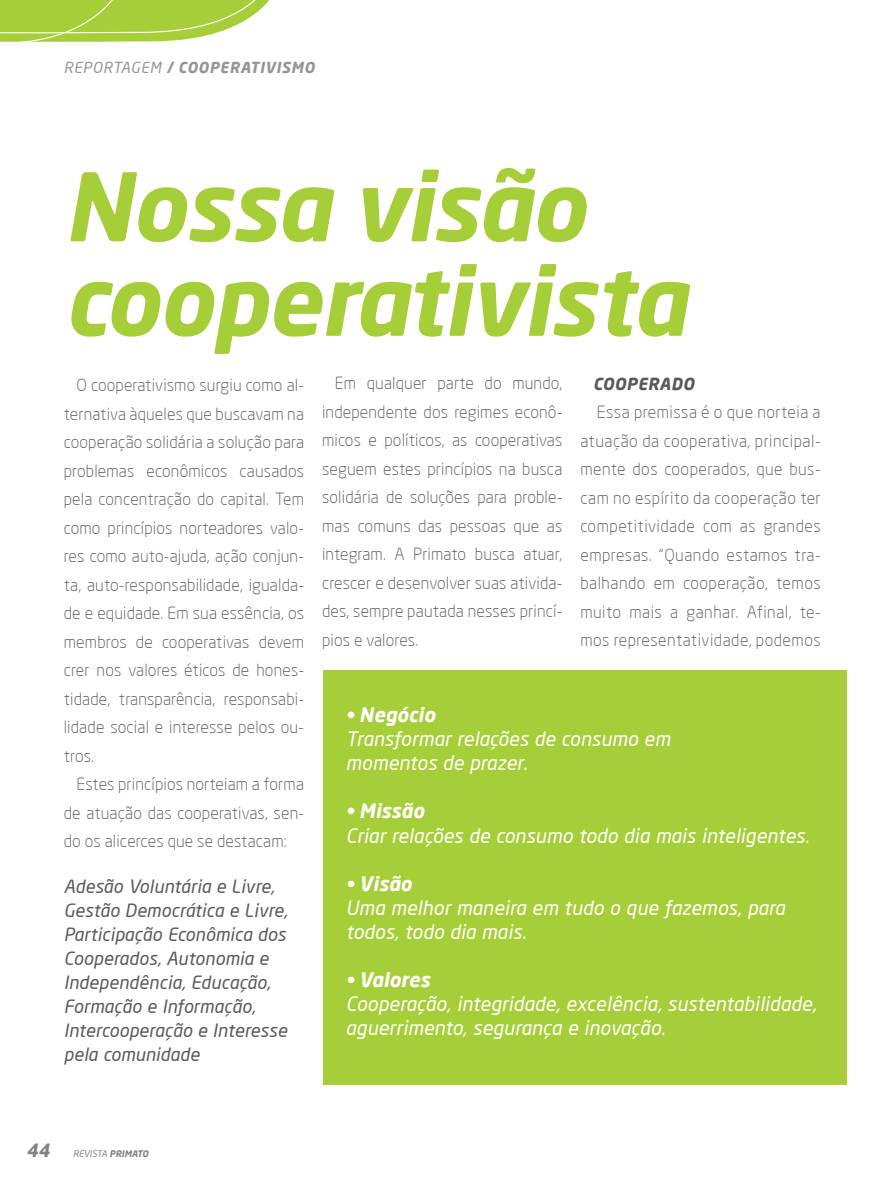
<style>
.page{position:relative;width:893px;height:1191px;background:#fff}
.page>*{position:absolute;margin:0;border:0;box-sizing:border-box;transform-origin:0 0}
.t1{font:italic 700 93px/94.5px "Neo Sans Pro";letter-spacing:-.01em;color:#a6ce39}
.t2{font:italic 19.5px/24px "Neo Sans Pro";letter-spacing:.01em;color:#fff}
.t3{font:italic 700 19.5px "Neo Sans Pro";letter-spacing:.01em;color:#fff}
.t4{font:italic 18px/24px "Neo Sans Pro";letter-spacing:.01em;color:#58595b}
.t5{font:italic 700 18px "Neo Sans Pro";color:#808285}
.t6{font:300 16.5px/28.5px "Neo Sans Pro";letter-spacing:.01em;color:#58595b;text-align:justify}
.t7{font:italic 700 16.5px "Neo Sans Pro";letter-spacing:.03em;color:#58595b}
.t8{font:italic 700 15px "Neo Sans Pro";letter-spacing:.05em;color:#939598}
.t9{font:italic 9px "Neo Sans Pro";color:#808285}
.s1{font-weight:400}
.s2{font-weight:700}
</style>
<div class="page">
<svg style="left:0;top:0;width:270px;height:42px;background:#b4d559"></svg>
<div style="left:323px;top:670px;width:523px;height:414px;background:#a6ce39"></div>
<p class="t8" style="left:64px;top:58px;width:252px"><span class="s1">REPORTAGEM</span> / COOPERATIVISMO</p>
<h1 class="t1" style="left:64px;top:157px;width:624px">Nossa visão cooperativista</h1>
<p class="t6" style="left:64px;top:370px;width:242px;text-indent:13px">O cooperativismo surgiu como al&shy;ternativa àqueles que buscavam na cooperação solidária a solução para problemas econômicos causados pela concentração do capital. Tem como princípios norteadores valo&shy;res como auto-ajuda, ação conjun&shy;ta, auto-responsabilidade, igualda&shy;de e equidade. Em sua essência, os membros de cooperativas devem crer nos valores éticos de hones&shy;tidade, transparência, responsabi&shy;lidade social e interesse pelos ou&shy;tros.</p>
<p class="t6" style="left:64px;top:769px;width:242px;text-indent:13px">Estes princípios norteiam a forma de atuação das cooperativas, sen&shy;do os alicerces que se destacam:</p>
<p class="t6" style="left:322px;top:368px;width:242px;text-indent:13px">Em qualquer parte do mundo, independente dos regimes econô&shy;micos e políticos, as cooperativas seguem estes princípios na busca solidária de soluções para proble&shy;mas comuns das pessoas que as integram. A Primato busca atuar, crescer e desenvolver suas ativida&shy;des, sempre pautada nesses princí&shy;pios e valores.</p>
<p class="t7" style="left:593px;top:373px;width:103px">COOPERADO</p>
<p class="t6" style="left:580px;top:397px;width:242px;text-indent:16px">Essa premissa é o que norteia a atuação da cooperativa, principal&shy;mente dos cooperados, que bus&shy;cam no espírito da cooperação ter competitividade com as grandes empresas. “Quando estamos tra&shy;balhando em cooperação, temos muito mais a ganhar. Afinal, te&shy;mos representatividade, podemos</p>
<p class="t3" style="left:346px;top:702px;width:91px">• Negócio</p>
<p class="t2" style="left:346px;top:727px;width:326px">Transformar relações de consumo em momentos de prazer.</p>
<p class="t3" style="left:346px;top:798px;width:80px">• Missão</p>
<p class="t2" style="left:346px;top:823px;width:465px">Criar relações de consumo todo dia mais inteligentes.</p>
<p class="t3" style="left:346px;top:870px;width:67px">• Visão</p>
<p class="t2" style="left:346px;top:895px;width:441px">Uma melhor maneira em tudo o que fazemos, para todos, todo dia mais.</p>
<p class="t3" style="left:346px;top:966px;width:86px">• Valores</p>
<p class="t2" style="left:346px;top:991px;width:472px">Cooperação, integridade, excelência, sustentabilidade, aguerrimento, segurança e inovação.</p>
<p class="t4" style="left:64px;top:873px;width:225px">Adesão Voluntária e Livre,<br>Gestão Democrática e Livre,<br>Participação Econômica dos<br>Cooperados, Autonomia e<br>Independência, Educação,<br>Formação e Informação,<br>Intercooperação e Interesse pela comunidade</p>
<p class="t5" style="left:27px;top:1138px;width:25px">44</p>
<p class="t9" style="left:73px;top:1148px;width:77px">REVISTA <span class="s2">PRIMATO</span></p>
</div>
